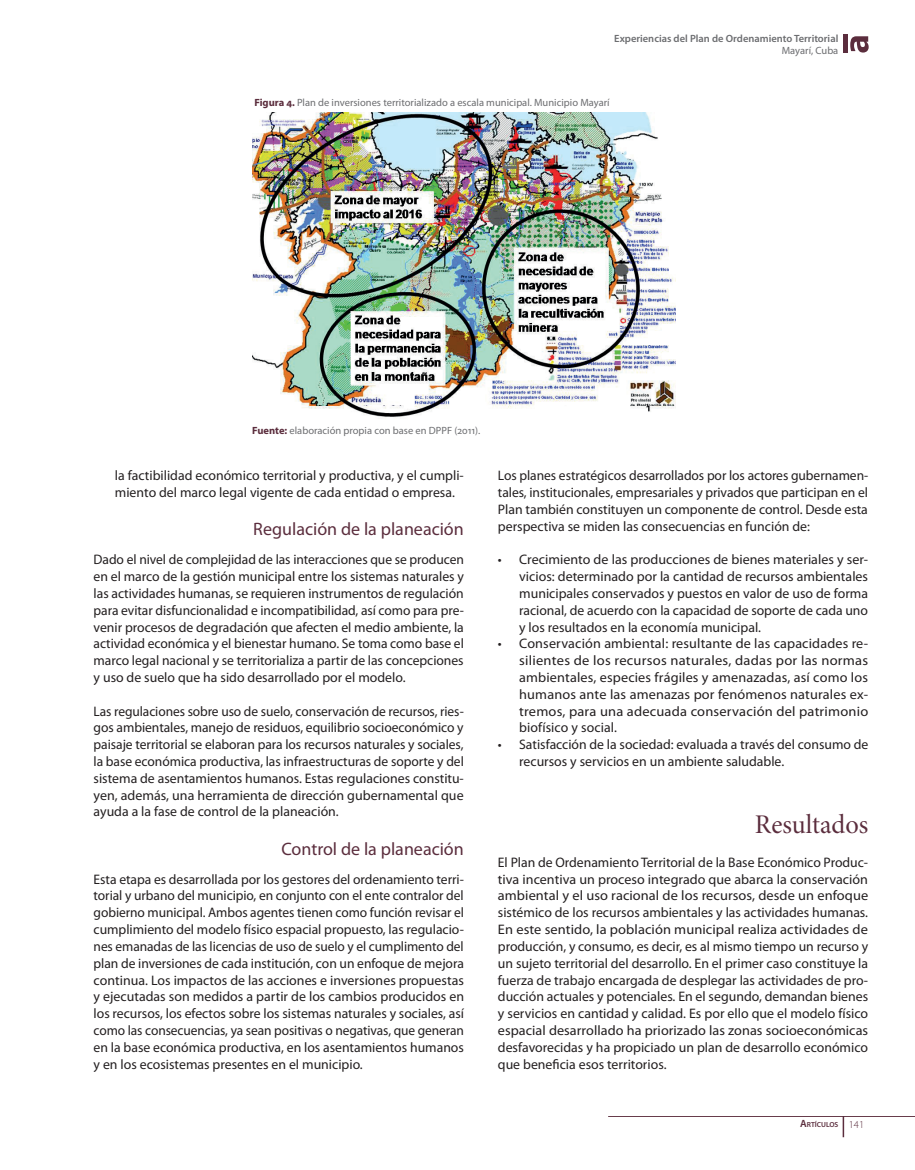
<style>
.page{position:relative;width:915px;height:1170px;background:#fff}
.page>*{position:absolute;margin:0;border:0;box-sizing:border-box;transform-origin:0 0}
.t1{font:27px "Minion Pro Subh";color:#5b2d3d}
.t2{font:18px "Myriad Pro";color:#5b2d3d}
.t3{font:13.8px/16.8px "Myriad Pro";color:#231f20;text-align:justify}
.t4{font:10.5px "Myriad Pro";color:#6c6d70}
.t5{font:600 10.5px "Myriad Pro";color:#6c6d70}
.t6{font:600 7.35px "Myriad Pro";color:#5b2d3d}
.s1{font-weight:700;color:#5b2d3d}
.s2{font-size:10.5px}
.s3{font-weight:300;font-size:10.5px}
</style>
<div class="page">
<svg style="left:842px;top:1117px;width:1px;height:20px"></svg>
<div style="left:842px;top:34px;width:5px;height:19px;background:#5b2d3d"></div>
<svg style="left:850px;top:36px;width:18px;height:17px"></svg>
<hr style="left:608px;top:1116px;width:306px;height:1px;background:#5b2d3d">
<img style="left:252px;top:112px;width:423px;height:306px">
<p class="t5" style="left:614px;top:32px;width:225px">Experiencias del Plan de Ordenamiento Territorial</p>
<p class="t4" style="left:781px;top:44px;width:58px">Mayarí, Cuba</p>
<p class="t4" style="left:254px;top:96px;width:357px"><span class="s1">Figura 4.</span> Plan de inversiones territorializado a escala municipal. Municipio Mayarí</p>
<p class="t4" style="left:252px;top:423px;width:230px"><span class="s1">Fuente:</span> elaboración propia con base en DPPF (2011).</p>
<p class="t3" style="left:115px;top:467px;width:350px">la factibilidad económico territorial y productiva, y el cumpli&shy;miento del marco legal vigente de cada entidad o empresa.</p>
<h2 class="t2" style="left:253px;top:518px;width:212px">Regulación de la planeación</h2>
<p class="t3" style="left:94px;top:551px;width:372px">Dado el nivel de complejidad de las interacciones que se producen en el marco de la gestión municipal entre los sistemas naturales y las actividades humanas, se requieren instrumentos de regulación para evitar disfuncionalidad e incompatibilidad, así como para pre&shy;venir procesos de degradación que afecten el medio ambiente, la actividad económica y el bienestar humano. Se toma como base el marco legal nacional y se territorializa a partir de las concepciones y uso de suelo que ha sido desarrollado por el modelo.</p>
<p class="t3" style="left:94px;top:702px;width:371px">Las regulaciones sobre uso de suelo, conservación de recursos, ries&shy;gos ambientales, manejo de residuos, equilibrio socioeconómico y paisaje territorial se elaboran para los recursos naturales y sociales, la base económica productiva, las infraestructuras de soporte y del sistema de asentamientos humanos. Estas regulaciones constitu&shy;yen, además, una herramienta de dirección gubernamental que ayuda a la fase de control de la planeación.</p>
<h2 class="t2" style="left:281px;top:837px;width:184px">Control de la planeación</h2>
<p class="t3" style="left:94px;top:870px;width:372px">Esta etapa es desarrollada por los gestores del ordenamiento terri&shy;torial y urbano del municipio, en conjunto con el ente contralor del gobierno municipal. Ambos agentes tienen como función revisar el cumplimiento del modelo físico espacial propuesto, las regulacio&shy;nes emanadas de las licencias de uso de suelo y el cumplimento del plan de inversiones de cada institución, con un enfoque de mejora continua. Los impactos de las acciones e inversiones propuestas y ejecutadas son medidos a partir de los cambios producidos en los recursos, los efectos sobre los sistemas naturales y sociales, así como las consecuencias, ya sean positivas o negativas, que generan en la base económica productiva, en los asentamientos humanos y en los ecosistemas presentes en el municipio.</p>
<p class="t3" style="left:497px;top:467px;width:371px">Los planes estratégicos desarrollados por los actores gubernamen&shy;tales, institucionales, empresariales y privados que participan en el Plan también constituyen un componente de control. Desde esta perspectiva se miden las consecuencias en función de:</p>
<p class="t3" style="left:519px;top:551px;width:350px;text-indent:-21px">• Crecimiento de las producciones de bienes materiales y ser&shy;vicios: determinado por la cantidad de recursos ambientales municipales conservados y puestos en valor de uso de forma racional, de acuerdo con la capacidad de soporte de cada uno y los resultados en la economía municipal.</p>
<p class="t3" style="left:519px;top:635px;width:350px;text-indent:-21px">• Conservación ambiental: resultante de las capacidades re&shy;silientes de los recursos naturales, dadas por las normas ambientales, especies frágiles y amenazadas, así como los humanos ante las amenazas por fenómenos naturales ex&shy;tremos, para una adecuada conservación del patrimonio biofísico y social.</p>
<p class="t3" style="left:519px;top:736px;width:350px;text-indent:-21px">• Satisfacción de la sociedad: evaluada a través del consumo de recursos y servicios en un ambiente saludable.</p>
<h1 class="t1" style="left:754px;top:808px;width:115px">Resultados</h1>
<p class="t3" style="left:497px;top:853px;width:372px">El Plan de Ordenamiento Territorial de la Base Económico Produc&shy;tiva incentiva un proceso integrado que abarca la conservación ambiental y el uso racional de los recursos, desde un enfoque sistémico de los recursos ambientales y las actividades humanas.<br>En este sentido, la población municipal realiza actividades de producción, y consumo, es decir, es al mismo tiempo un recurso y un sujeto territorial del desarrollo. En el primer caso constituye la fuerza de trabajo encargada de desplegar las actividades de pro&shy;ducción actuales y potenciales. En el segundo, demandan bienes y servicios en cantidad y calidad. Es por ello que el modelo físico espacial desarrollado ha priorizado las zonas socioeconómicas desfavorecidas y ha propiciado un plan de desarrollo económico que beneficia esos territorios.</p>
<p class="t6" style="left:799px;top:1119px;width:66px"><span class="s2">A</span>RTÍCULOS <span class="s3">141</span></p>
</div>
